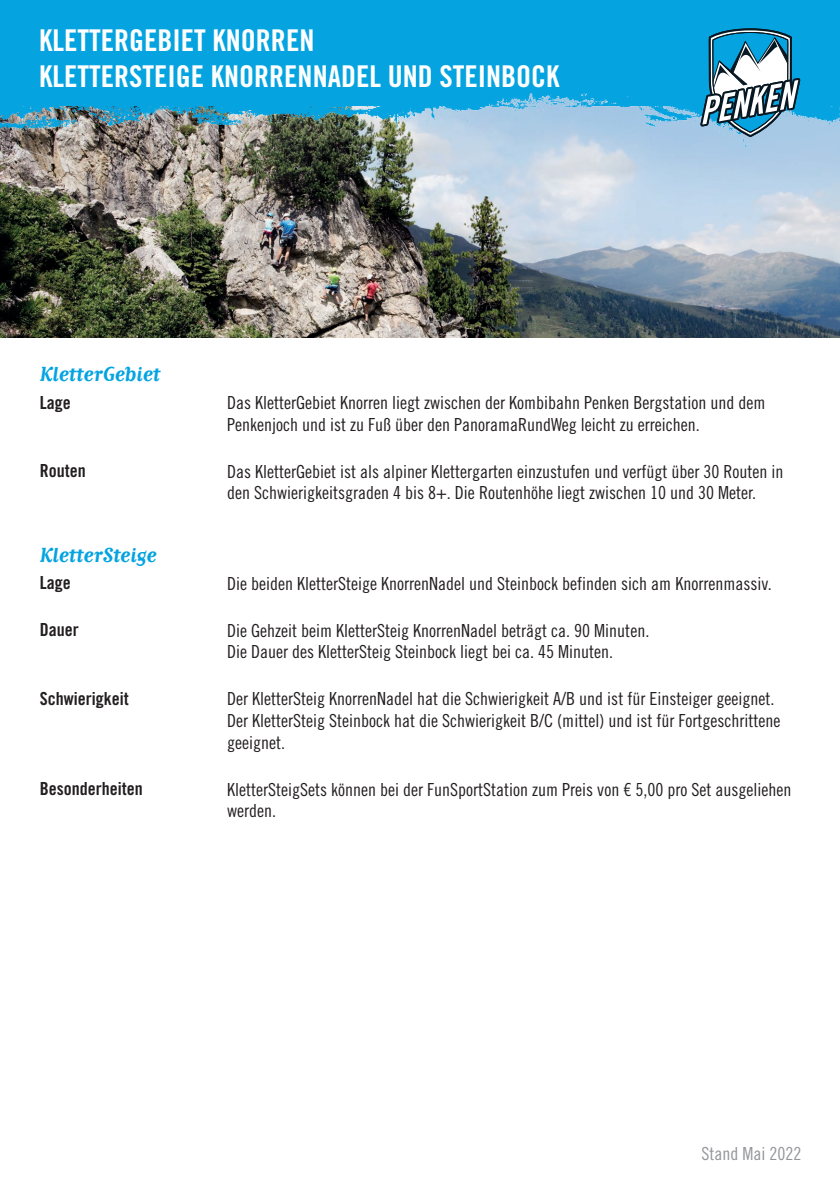
<style>
.page{position:relative;width:840px;height:1191px;background:#fff}
.page>*{position:absolute;margin:0;border:0;box-sizing:border-box;transform-origin:0 0}
.t1{font:30px "Trade Gothic Bold Cond Twenty";color:#fff}
.t2{font:700 20px "Matrix II Script Altf";color:#05a4e0}
.t3{font:18px/21.6px "Trade Gothic Cond Eighteen";color:#231f20}
.t4{font:18px "Trade Gothic Bold Cond Twenty";color:#231f20}
.t5{font:18px "Trade Gothic Cond Eighteen";color:#939598}
.s1{font-family:"Trade Gothic Bold Cond Twenty Obl"}
</style>
<div class="page">
<img style="left:0;top:147px;width:839px;height:190px">
<img style="left:0;top:93px;width:839px;height:54px">
<div style="left:0;top:0;width:839px;height:93px;background:#05a4e0"></div>
<svg style="left:700px;top:28px;width:99px;height:109px"></svg>
<p class="t1" style="left:39px;top:22px;width:276px">KLETTERGEBIET KNORREN</p>
<p class="t1" style="left:39px;top:58px;width:521px">KLETTERSTEIGE KNORRENNADEL UND STEINBOCK</p>
<p class="t1" style="left:40px;top:24px;width:133px">AHORNBAHN</p>
<p class="t1" style="left:40px;top:60px;width:374px">Technische Daten / <span class="s1">Technical data</span></p>
<p class="t2" style="left:40px;top:362px;width:122px">KletterGebiet</p>
<p class="t4" style="left:40px;top:391px;width:32px">Lage</p>
<p class="t3" style="left:227px;top:392px;width:539px">Das KletterGebiet Knorren liegt zwischen der Kombibahn Penken Bergstation und dem<br>Penkenjoch und ist zu Fuß über den PanoramaRundWeg leicht zu erreichen.</p>
<p class="t4" style="left:40px;top:460px;width:47px">Routen</p>
<p class="t3" style="left:227px;top:460px;width:557px">Das KletterGebiet ist als alpiner Klettergarten einzustufen und verfügt über 30 Routen in den Schwierigkeitsgraden 4 bis 8+. Die Routenhöhe liegt zwischen 10 und 30 Meter.</p>
<p class="t2" style="left:40px;top:543px;width:118px">KletterSteige</p>
<p class="t4" style="left:40px;top:572px;width:32px">Lage</p>
<p class="t3" style="left:227px;top:572px;width:546px">Die beiden KletterSteige KnorrenNadel und Steinbock befinden sich am Knorrenmassiv.</p>
<p class="t4" style="left:40px;top:619px;width:40px">Dauer</p>
<p class="t3" style="left:227px;top:619px;width:423px">Die Gehzeit beim KletterSteig KnorrenNadel beträgt ca. 90 Minuten.</p>
<p class="t3" style="left:227px;top:641px;width:387px">Die Dauer des KletterSteig Steinbock liegt bei ca. 45 Minuten.</p>
<p class="t4" style="left:40px;top:688px;width:90px">Schwierigkeit</p>
<p class="t3" style="left:227px;top:688px;width:554px">Der KletterSteig KnorrenNadel hat die Schwierigkeit A/B und ist für Einsteiger geeignet.<br>Der KletterSteig Steinbock hat die Schwierigkeit B/C (mittel) und ist für Fortgeschrittene geeignet.</p>
<p class="t4" style="left:40px;top:778px;width:104px">Besonderheiten</p>
<p class="t3" style="left:227px;top:778px;width:565px">KletterSteigSets können bei der FunSportStation zum Preis von € 5,00 pro Set ausgeliehen werden.</p>
<p class="t5" style="left:701px;top:1142px;width:101px">Stand Mai 2022</p>
</div>
